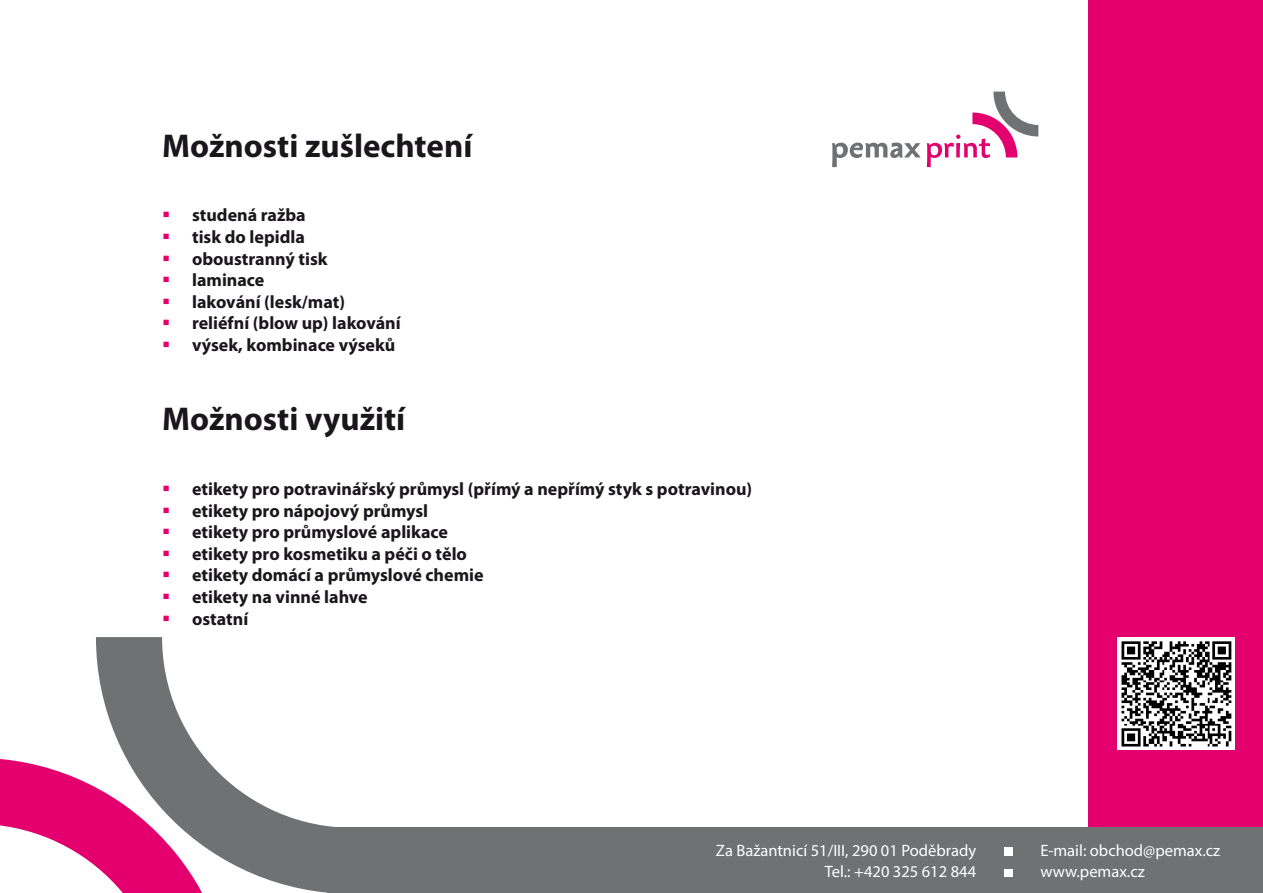
<style>
.page{position:relative;width:1263px;height:893px;background:#fff}
.page>*{position:absolute;margin:0;border:0;box-sizing:border-box;transform-origin:0 0}
.t1{font:700 33px "Myriad Pro";color:#1a171c}
.t2{font:700 18px "Myriad Pro";color:#1a171c}
.t3{font:16.5px/21.8px "Myriad Pro";color:#fff;text-align:right}
.s1{color:#e3006e}
</style>
<div class="page">
<div style="left:1088px;top:0;width:175px;height:893px;background:#e3006e"></div>
<svg style="left:96px;top:637px;width:257px;height:256px"></svg>
<svg style="left:0;top:758px;width:233px;height:135px"></svg>
<div style="left:327px;top:828px;width:936px;height:65px;background:#707173"></div>
<div style="left:1005px;top:847px;width:8px;height:8px;background:#fff"></div>
<div style="left:1005px;top:869px;width:8px;height:8px;background:#fff"></div>
<svg style="left:832px;top:143px;width:89px;height:24px"></svg>
<svg style="left:927px;top:92px;width:111px;height:75px"></svg>
<img style="left:1117px;top:637px;width:117px;height:113px">
<h1 class="t1" style="left:162px;top:124px;width:312px">Možnosti zušlechtení</h1>
<p class="t2" style="left:162px;top:204px;width:145px"><span class="s1">▪</span> studená ražba</p>
<p class="t2" style="left:162px;top:225px;width:144px"><span class="s1">▪</span> tisk do lepidla</p>
<p class="t2" style="left:162px;top:247px;width:167px"><span class="s1">▪</span> oboustranný tisk</p>
<p class="t2" style="left:162px;top:268px;width:104px"><span class="s1">▪</span> laminace</p>
<p class="t2" style="left:162px;top:290px;width:184px"><span class="s1">▪</span> lakování (lesk/mat)</p>
<p class="t2" style="left:162px;top:312px;width:240px"><span class="s1">▪</span> reliéfní (blow up) lakování</p>
<p class="t2" style="left:162px;top:333px;width:234px"><span class="s1">▪</span> výsek, kombinace výseků</p>
<h1 class="t1" style="left:162px;top:397px;width:245px">Možnosti využití</h1>
<p class="t2" style="left:162px;top:477px;width:591px"><span class="s1">▪</span> etikety pro potravinářský průmysl (přímý a nepřímý styk s potravinou)</p>
<p class="t2" style="left:162px;top:499px;width:267px"><span class="s1">▪</span> etikety pro nápojový průmysl</p>
<p class="t2" style="left:162px;top:520px;width:287px"><span class="s1">▪</span> etikety pro průmyslové aplikace</p>
<p class="t2" style="left:162px;top:542px;width:306px"><span class="s1">▪</span> etikety pro kosmetiku a péči o tělo</p>
<p class="t2" style="left:162px;top:564px;width:323px"><span class="s1">▪</span> etikety domácí a průmyslové chemie</p>
<p class="t2" style="left:162px;top:585px;width:207px"><span class="s1">▪</span> etikety na vinné lahve</p>
<p class="t2" style="left:162px;top:607px;width:88px"><span class="s1">▪</span> ostatní</p>
<p class="t3" style="left:716px;top:839px;width:262px">Za Bažantnicí 51/III, 290 01 Poděbrady<br>Tel.: +420 325 612 844</p>
<p class="t3" style="left:1040px;top:839px;width:181px;text-align:left">E-mail: obchod@pemax.cz www.pemax.cz</p>
</div>
